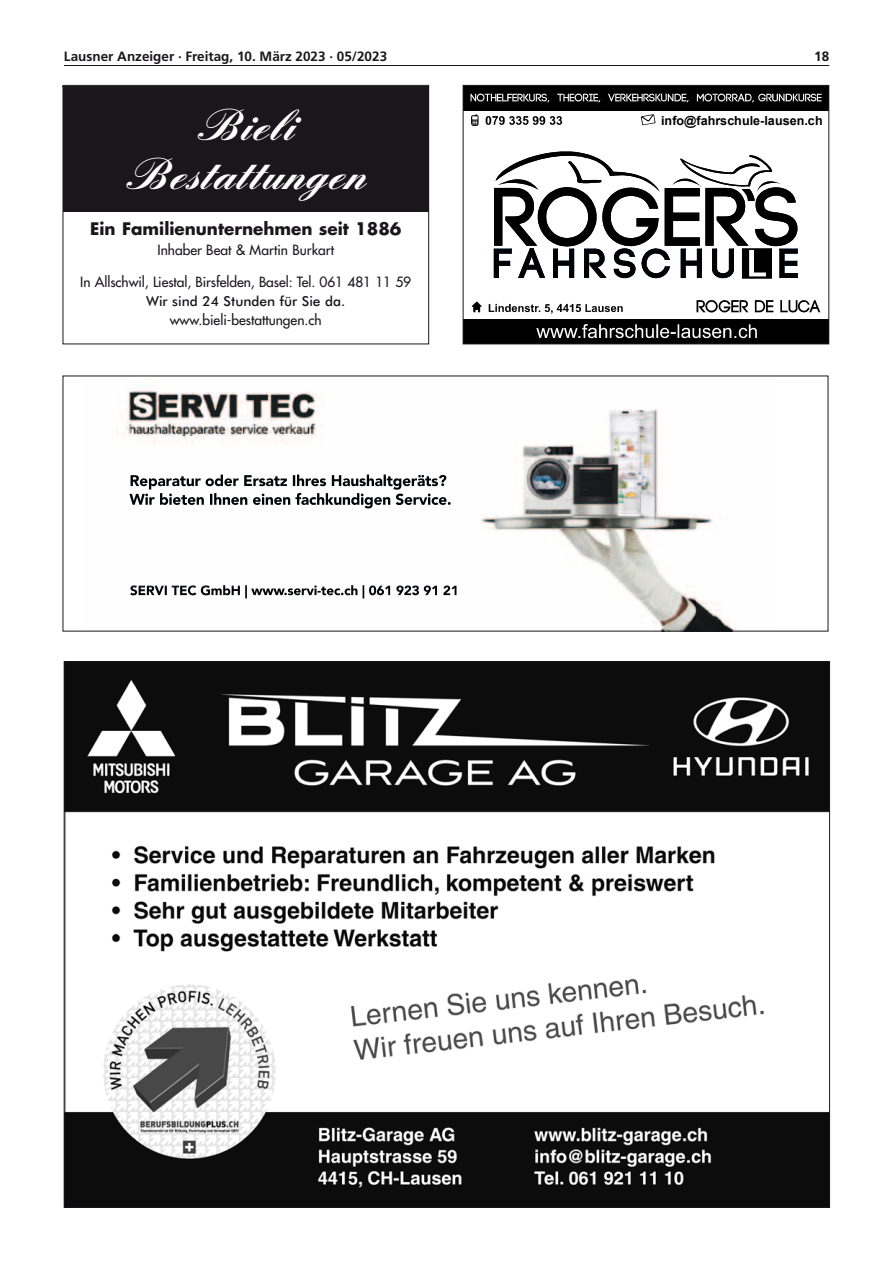
<style>
.page{position:relative;width:893px;height:1263px;background:#fff}
.page>*{position:absolute;margin:0;border:0;box-sizing:border-box;transform-origin:0 0}
.t1{font:700 45.9px/49.1px "Englische Sch T";color:#fff;text-align:center}
.t2{font:700 16.8px "Futura";color:#1a171c}
.t3{font:13.8px "Futura";color:#1a171c}
.t4{font:500 13.8px "Futura BT";color:#1a171c}
.t5{font:700 13.5px "Frutiger";color:#1a171c}
.t6{font:700 12.6px "Arial";color:#000}
</style>
<div class="page">
<hr style="left:64px;top:65px;width:765px;height:1px;background:#1a171c">
<img style="left:66px;top:663px;width:762px;height:543px">
<div style="left:65px;top:87px;width:362px;height:125px;background:#1a171c"></div>
<div style="left:63px;top:85px;width:366px;height:259px;border:1px solid #1a171c"></div>
<svg style="left:489px;top:304px;width:134px;height:10px"></svg>
<svg style="left:486px;top:116px;width:76px;height:9px"></svg>
<div style="left:463px;top:319px;width:366px;height:25px;background:#000"></div>
<div style="left:463px;top:86px;width:366px;height:25px;background:#000"></div>
<svg style="left:536px;top:324px;width:221px;height:14px"></svg>
<svg style="left:608px;top:94px;width:214px;height:8px"></svg>
<svg style="left:470px;top:94px;width:130px;height:8px"></svg>
<svg style="left:696px;top:300px;width:124px;height:12px"></svg>
<svg style="left:471px;top:114px;width:7px;height:12px"></svg>
<svg style="left:472px;top:302px;width:10px;height:10px"></svg>
<svg style="left:641px;top:114px;width:14px;height:11px"></svg>
<svg style="left:494px;top:152px;width:304px;height:126px"></svg>
<div style="left:463px;top:85px;width:366px;height:259px;border:1px solid #1a171c"></div>
<img style="left:117px;top:390px;width:619px;height:239px">
<p class="t5" style="left:64px;top:48px;width:325px">Lausner Anzeiger · Freitag, 10. März 2023 · 05/2023</p>
<p class="t5" style="left:814px;top:48px;width:17px">18</p>
<h1 class="t1" style="left:125px;top:102px;width:246px">Bieli<br>Bestattungen</h1>
<p class="t2" style="left:90px;top:217px;width:313px">Ein Familienunternehmen seit 1886</p>
<p class="t3" style="left:157px;top:241px;width:178px">Inhaber Beat &amp; Martin Burkart</p>
<p class="t3" style="left:80px;top:273px;width:332px">In Allschwil, Liestal, Birsfelden, Basel: Tel. 061 481 11 59</p>
<p class="t4" style="left:146px;top:293px;width:201px">Wir sind 24 Stunden für Sie da.</p>
<p class="t3" style="left:170px;top:311px;width:154px">www.bieli-bestattungen.ch</p>
<p class="t6" style="left:661px;top:112px;width:163px">info@fahrschule-lausen.ch</p>
</div>
